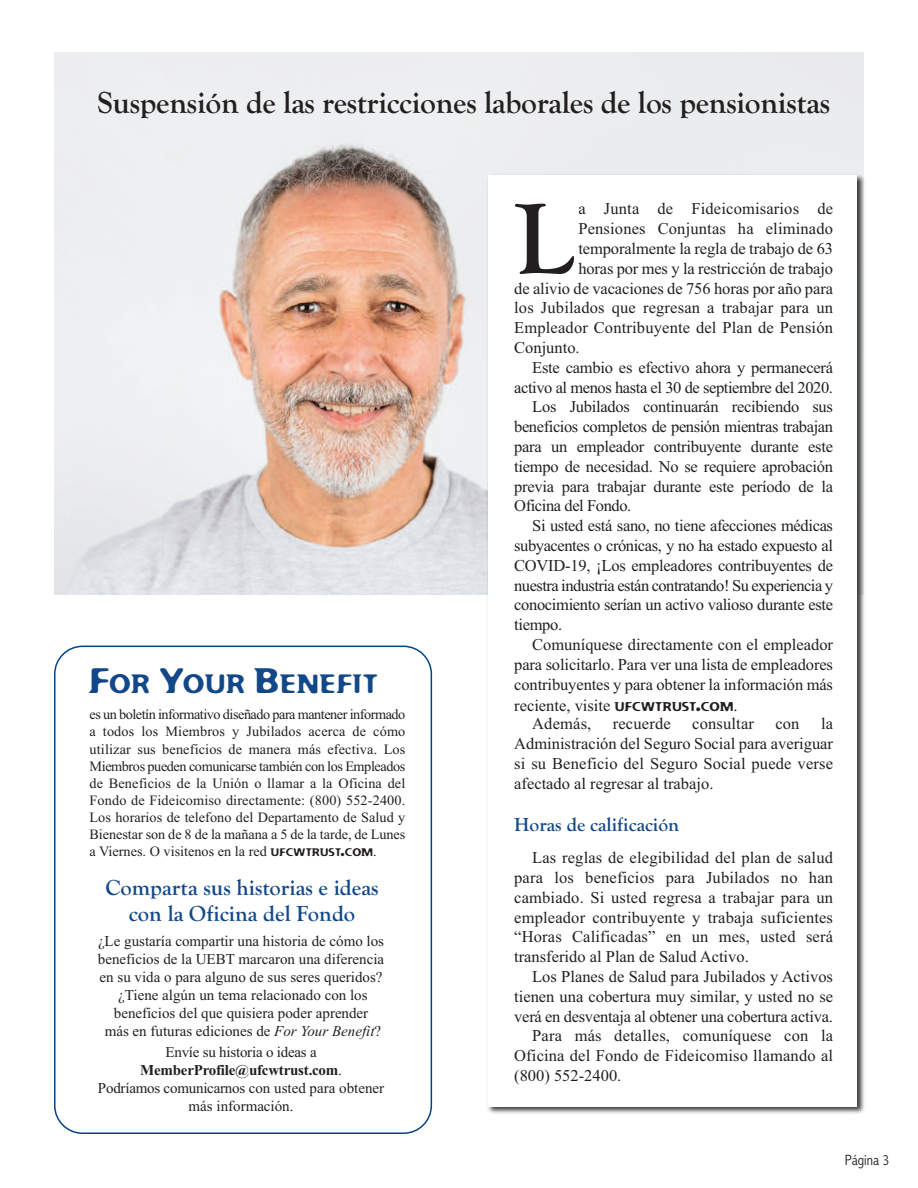
<style>
.page{position:relative;width:918px;height:1188px;background:#fff}
.page>*{position:absolute;margin:0;border:0;box-sizing:border-box;transform-origin:0 0}
.t1{font:700 104.55px "Goudy Old Style T";color:#231f20}
.t2{font:700 31.5px "Goudy Old Style T";letter-spacing:-.01em;color:#231f20}
.t3{font:25.8px "Flexure";color:#124888}
.t4{font:700 22.5px/25.5px "Goudy Old Style T";color:#124888;text-align:center}
.t5{font:700 19.5px "Goudy Old Style T";color:#124888}
.t6{font:16.5px/19.8px "Times New Roman";letter-spacing:-.005em;color:#231f20;text-align:justify}
.t7{font:16.5px "Times New Roman";letter-spacing:-.025em;color:#231f20}
.t8{font:16.5px "Times New Roman";letter-spacing:-.03em;color:#231f20}
.t9{font:15px/18px "Times New Roman";color:#231f20;text-align:center}
.t10{font:300 condensed 15px "Abadi";color:#231f20}
.t11{font:14.25px/17.1px "Times New Roman";letter-spacing:-.005em;color:#231f20;text-align:justify}
.s1{font-size:34.5px}
.s2{font-family:"Flexure";font-size:10.65px}
.s3{font-family:"Flexure"}
.s4{font-style:italic}
.s5{font-weight:700}
.s6{font-family:"Flexure";font-size:12.3px}
</style>
<div class="page">
<img style="left:54px;top:53px;width:810px;height:541px">
<svg style="left:54px;top:646px;width:378px;height:488px"></svg>
<div style="left:88px;top:661px;width:308px;height:45px;background:#fff"></div>
<img style="left:483px;top:171px;width:382px;height:943px">
<div style="left:488px;top:176px;width:369px;height:931px;background:#fff"></div>
<h2 class="t2" style="left:97px;top:83px;width:734px">Suspensión de las restricciones laborales de los pensionistas</h2>
<h3 class="t3" style="left:88px;top:669px;width:292px"><span class="s1">F</span>OR <span class="s1">Y</span>OUR <span class="s1">B</span>ENEFIT</h3>
<p class="t11" style="left:90px;top:706px;width:317px">es un boletín informativo diseñado para mantener informado a todos los Miembros y Jubilados acerca de cómo utilizar sus beneficios de manera más efectiva. Los Miembros pueden comunicarse también con los Empleados de Beneficios de la Unión o llamar a la Oficina del Fondo de Fideicomiso directamente: (800) 552-2400.<br>Los horarios de telefono del Departamento de Salud y Bienestar son de 8 de la mañana a 5 de la tarde, de Lunes a Viernes. O visitenos en la red <span class="s2">UFCWTRUST</span><span class="s3">.</span><span class="s2">COM</span>.</p>
<h3 class="t4" style="left:106px;top:875px;width:275px">Comparta sus historias e ideas con la Oficina del Fondo</h3>
<p class="t9" style="left:98px;top:931px;width:288px">¿Le gustaría compartir una historia de cómo los beneficios de la UEBT marcaron una diferencia en su vida o para alguno de sus seres queridos? ¿Tiene algún un tema relacionado con los beneficios del que quisiera poder aprender<br>más en futuras ediciones de <span class="s4">For Your Benefit</span>?</p>
<p class="t9" style="left:98px;top:1042px;width:288px">Envíe su historia o ideas a<br><span class="s5">MemberProfile@ufcwtrust.com</span>.<br>Podríamos comunicarnos con usted para obtener más información.</p>
<h1 class="t1" style="left:514px;top:176px;width:61px">L</h1>
<p class="t6" style="left:578px;top:199px;width:256px">a Junta de Fideicomisarios de</p>
<p class="t6" style="left:578px;top:219px;width:256px">Pensiones Conjuntas ha eliminado</p>
<p class="t6" style="left:578px;top:238px;width:256px">temporalmente la regla de trabajo de 63</p>
<p class="t6" style="left:578px;top:258px;width:256px">horas por mes y la restricción de trabajo</p>
<p class="t6" style="left:514px;top:278px;width:320px">de alivio de vacaciones de 756 horas por año para</p>
<p class="t6" style="left:514px;top:298px;width:320px">los Jubilados que regresan a trabajar para un</p>
<p class="t6" style="left:514px;top:318px;width:320px">Empleador Contribuyente del Plan de Pensión</p>
<p class="t6" style="left:514px;top:337px;width:67px">Conjunto.</p>
<p class="t6" style="left:532px;top:357px;width:302px">Este cambio es efectivo ahora y permanecerá</p>
<p class="t7" style="left:514px;top:377px;width:320px">activo al menos hasta el 30 de septiembre del 2020.</p>
<p class="t6" style="left:532px;top:397px;width:302px">Los Jubilados continuarán recibiendo sus</p>
<p class="t7" style="left:514px;top:417px;width:320px">beneficios completos de pensión mientras trabajan</p>
<p class="t6" style="left:514px;top:436px;width:320px">para un empleador contribuyente durante este</p>
<p class="t6" style="left:514px;top:456px;width:320px">tiempo de necesidad. No se requiere aprobación</p>
<p class="t6" style="left:514px;top:476px;width:320px">previa para trabajar durante este período de la</p>
<p class="t7" style="left:514px;top:496px;width:119px">Oficina del Fondo.</p>
<p class="t6" style="left:532px;top:516px;width:302px">Si usted está sano, no tiene afecciones médicas</p>
<p class="t7" style="left:514px;top:536px;width:320px">subyacentes o crónicas, y no ha estado expuesto al</p>
<p class="t6" style="left:514px;top:555px;width:320px">COVID-19, ¡Los empleadores contribuyentes de</p>
<p class="t8" style="left:514px;top:575px;width:320px">nuestra industria están contratando! Su experiencia y</p>
<p class="t6" style="left:514px;top:595px;width:320px">conocimiento serían un activo valioso durante este</p>
<p class="t6" style="left:514px;top:615px;width:49px">tiempo.</p>
<p class="t6" style="left:532px;top:634px;width:302px">Comuníquese directamente con el empleador</p>
<p class="t6" style="left:514px;top:654px;width:320px">para solicitarlo. Para ver una lista de empleadores</p>
<p class="t6" style="left:514px;top:674px;width:320px">contribuyentes y para obtener la información más</p>
<p class="t6" style="left:532px;top:696px;width:207px;line-height:18.3px;text-indent:-18px">reciente, visite <span class="s6">UFCWTRUST</span><span class="s3">.</span><span class="s6">COM</span>.<br>Además,</p>
<p class="t6" style="left:514px;top:714px;width:320px;text-indent:307px">la Administración del Seguro Social para averiguar si su Beneficio del Seguro Social puede verse afectado al regresar al trabajo.</p>
<p class="t5" style="left:514px;top:813px;width:166px">Horas de calificación</p>
<p class="t6" style="left:514px;top:848px;width:320px;text-indent:18px">Las reglas de elegibilidad del plan de salud para los beneficios para Jubilados no han cambiado. Si usted regresa a trabajar para un empleador contribuyente y trabaja suficientes “Horas Calificadas” en un mes, usted será transferido al Plan de Salud Activo.</p>
<p class="t6" style="left:532px;top:966px;width:302px">Los Planes de Salud para Jubilados y Activos</p>
<p class="t6" style="left:514px;top:986px;width:320px">tienen una cobertura muy similar, y usted no se</p>
<p class="t6" style="left:514px;top:1006px;width:320px">verá en desventaja al obtener una cobertura activa.</p>
<p class="t6" style="left:532px;top:1026px;width:302px">Para más detalles, comuníquese con la</p>
<p class="t6" style="left:514px;top:1046px;width:320px">Oficina del Fondo de Fideicomiso llamando al</p>
<p class="t6" style="left:514px;top:1065px;width:109px">(800) 552-2400.</p>
<p class="t6" style="left:613px;top:714px;width:59px">recuerde</p>
<p class="t6" style="left:692px;top:714px;width:63px">consultar</p>
<p class="t6" style="left:775px;top:714px;width:26px">con</p>
<p class="t10" style="left:845px;top:1151px;width:46px">Página 3</p>
</div>
